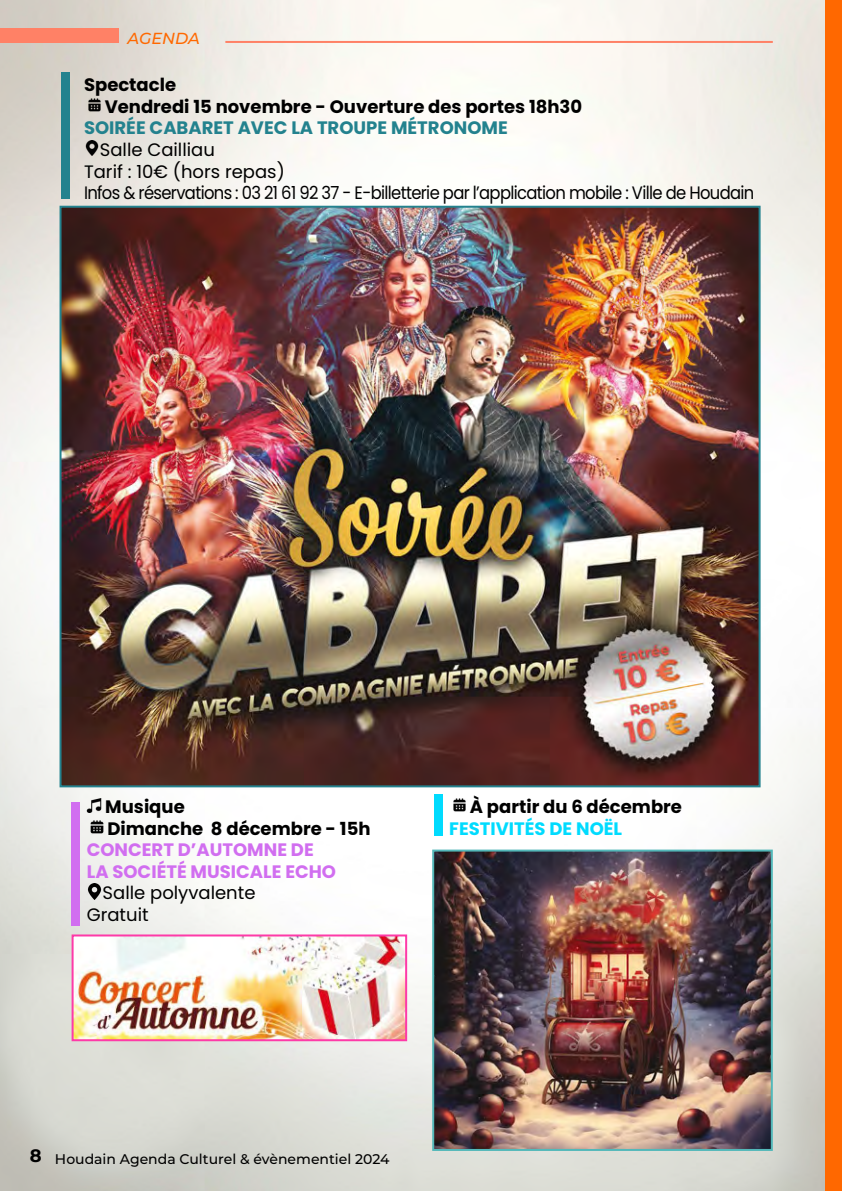
<style>
.page{position:relative;width:842px;height:1191px;background:#fff}
.page>*{position:absolute;margin:0;border:0;box-sizing:border-box;transform-origin:0 0}
.t1{font:18px/21.6px "Poppins";letter-spacing:-.04em;color:#000}
.t2{font:700 18px/21.8px "Poppins";color:#000}
.t3{font:700 18px/21.6px "Poppins";color:#d16ef0}
.t4{font:700 18px "Poppins";color:#23828e}
.t5{font:18px/21.6px "Poppins";color:#000}
.t6{font:700 18px "Poppins";color:#00dbfe}
.t7{font:italic 500 16px "Montserrat";color:#ff6800}
.t8{font:500 14px "Montserrat";color:#000}
.s1{font-weight:700;font-size:18px}
</style>
<div class="page">
<img style="left:0;top:0;width:826px;height:1191px">
<div style="left:826px;top:0;width:16px;height:1191px;background:#ff6800"></div>
<div style="left:0;top:28px;width:118px;height:15px;background:#ff8166"></div>
<hr style="left:225px;top:41px;width:548px;height:2px;background:#ff8166">
<img style="left:87px;top:798px;width:14px;height:15px">
<img style="left:87px;top:816px;width:20px;height:18px">
<img style="left:87px;top:883px;width:16px;height:16px">
<img style="left:449px;top:794px;width:21px;height:19px">
<img style="left:435px;top:852px;width:335px;height:296px">
<div style="left:432px;top:849px;width:341px;height:302px;border:2px solid #53b8b9"></div>
<div style="left:72px;top:802px;width:8px;height:123px;background:#d16ef0"></div>
<div style="left:434px;top:794px;width:8px;height:42px;background:#00dbfe"></div>
<img style="left:75px;top:937px;width:329px;height:101px">
<div style="left:72px;top:934px;width:335px;height:107px;border:2px solid #fe3aa8"></div>
<div style="left:62px;top:72px;width:8px;height:126px;background:#23828e"></div>
<img style="left:63px;top:209px;width:695px;height:575px">
<img style="left:84px;top:95px;width:21px;height:18px">
<img style="left:84px;top:140px;width:16px;height:16px">
<p class="t7" style="left:128px;top:27px;width:74px">AGENDA</p>
<p class="t2" style="left:105px;top:74px;width:479px;text-indent:-21px">Spectacle<br>Vendredi 15 novembre - Ouverture des portes 18h30</p>
<p class="t4" style="left:84px;top:118px;width:425px">SOIRÉE CABARET AVEC LA TROUPE MÉTRONOME</p>
<p class="t1" style="left:84px;top:139px;width:672px;text-indent:16px">Salle Cailliau<br>Tarif : 10€ (hors repas)<br>Infos &amp; réservations : 03 21 61 92 37 - E-billetterie par l’application mobile : Ville de Houdain</p>
<p class="t2" style="left:105px;top:795px;width:267px">Musique<br>Dimanche 8 décembre - 15h</p>
<p class="t3" style="left:87px;top:839px;width:251px">CONCERT D’AUTOMNE DE<br>LA SOCIÉTÉ MUSICALE ECHO</p>
<p class="t5" style="left:87px;top:882px;width:170px;text-indent:16px">Salle polyvalente<br>Gratuit</p>
<p class="t2" style="left:470px;top:795px;width:214px">À partir du 6 décembre</p>
<p class="t6" style="left:449px;top:817px;width:174px">FESTIVITÉS DE NOËL</p>
<p class="t8" style="left:30px;top:1149px;width:361px"><span class="s1">8</span> Houdain Agenda Culturel &amp; évènementiel 2024</p>
</div>
